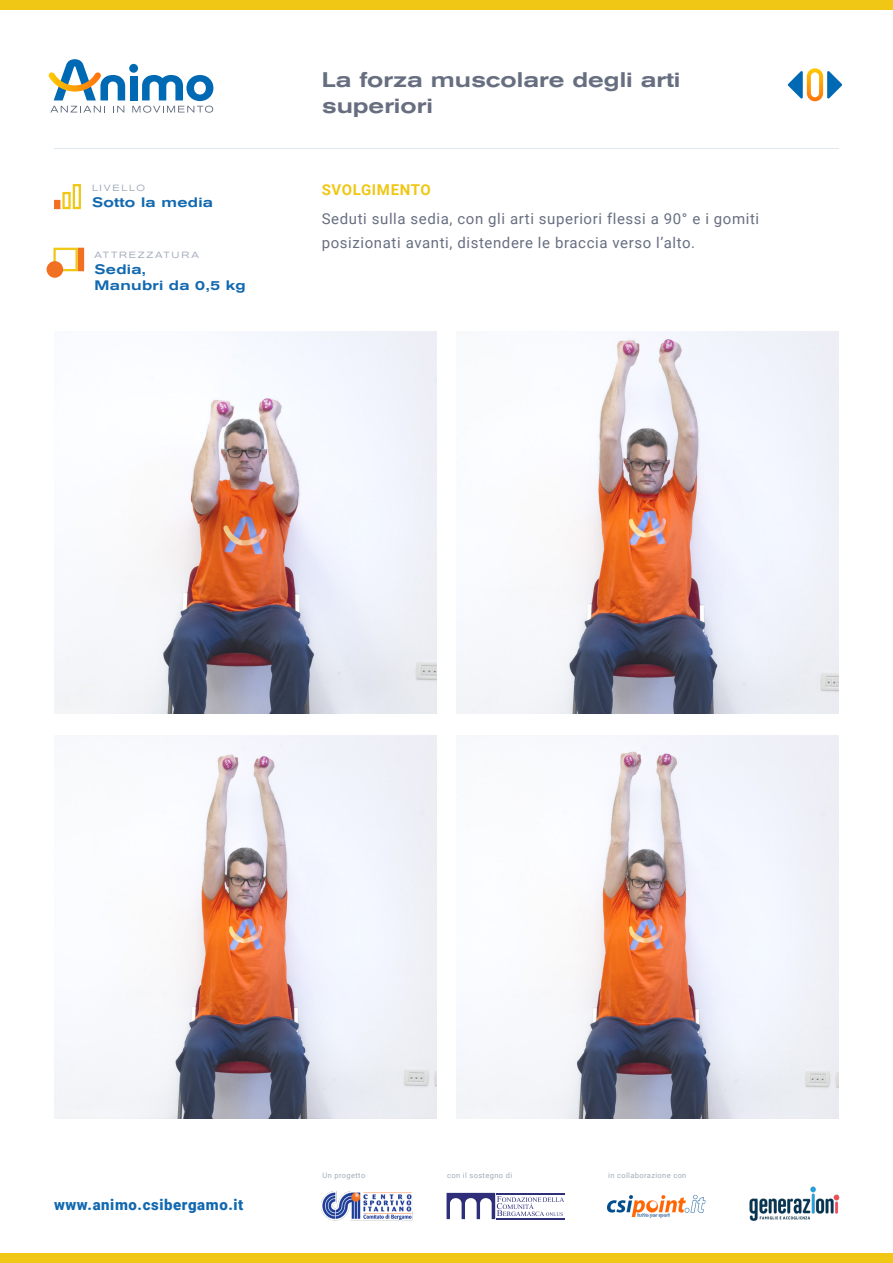
<style>
.page{position:relative;width:893px;height:1263px;background:#fff}
.page>*{position:absolute;margin:0;border:0;box-sizing:border-box;transform-origin:0 0}
.t1{font:500 expanded 21px/25.5px "Akzidenz Grotesk BQ";color:#666e80}
.t2{font:15px/24px "Roboto";letter-spacing:.04em;color:#666e80}
.t3{font:900 15px "Roboto";letter-spacing:.04em;color:#1269b0}
.t4{font:700 15px "Roboto";letter-spacing:.04em;color:#f0c714}
.t5{font:500 expanded 13.65px "Akzidenz Grotesk BQ";letter-spacing:.02em;color:#1269b0}
.t6{font:expanded 9px "Akzidenz Grotesk BQ";letter-spacing:.2em;color:#a3abba}
.t7{font:7.5px "Roboto";letter-spacing:.05em;color:#a3abba}
</style>
<div class="page">
<svg style="left:49px;top:59px;width:164px;height:54px"></svg>
<div style="left:0;top:0;width:893px;height:10px;background:#f0c714"></div>
<div style="left:0;top:1253px;width:893px;height:10px;background:#f0c714"></div>
<svg style="left:447px;top:1193px;width:117px;height:26px"></svg>
<hr style="left:497px;top:1193px;width:68px;height:1px;background:#2e2e79">
<hr style="left:497px;top:1218px;width:68px;height:1px;background:#2e2e79">
<img style="left:750px;top:1186px;width:90px;height:35px">
<img style="left:607px;top:1194px;width:99px;height:24px">
<hr style="left:54px;top:148px;width:785px;height:1px;background:#dee8ee">
<img style="left:322px;top:1192px;width:90px;height:28px">
<svg style="left:53px;top:247px;width:32px;height:25px"></svg>
<div style="left:47px;top:261px;width:16px;height:17px;background:#f27021;border-radius:50%"></div>
<img style="left:456px;top:331px;width:383px;height:383px">
<img style="left:456px;top:735px;width:383px;height:383px">
<img style="left:54px;top:735px;width:383px;height:383px">
<img style="left:54px;top:331px;width:383px;height:383px">
<svg style="left:54px;top:184px;width:27px;height:26px"></svg>
<svg style="left:827px;top:71px;width:15px;height:28px"></svg>
<svg style="left:788px;top:71px;width:15px;height:28px"></svg>
<div style="left:807px;top:68px;width:16px;height:33px;border:4px solid #fff;border-radius:6px"></div>
<p class="t6" style="left:92px;top:183px;width:55px">LIVELLO</p>
<p class="t5" style="left:92px;top:194px;width:123px">Sotto la media</p>
<p class="t6" style="left:95px;top:250px;width:106px">ATTREZZATURA</p>
<p class="t5" style="left:95px;top:261px;width:53px">Sedia,</p>
<p class="t5" style="left:95px;top:277px;width:152px">Manubri da 0,5 kg</p>
<p class="t1" style="left:322px;top:67px;width:360px">La forza muscolare degli arti superiori</p>
<p class="t4" style="left:322px;top:179px;width:110px">SVOLGIMENTO</p>
<p class="t2" style="left:322px;top:206px;width:439px">Seduti sulla sedia, con gli arti superiori flessi a 90° e i gomiti posizionati avanti, distendere le braccia verso l’alto.</p>
<p class="t3" style="left:54px;top:1194px;width:191px">www.animo.csibergamo.it</p>
<p class="t7" style="left:322px;top:1170px;width:44px">Un progetto</p>
<p class="t7" style="left:447px;top:1170px;width:67px">con il sostegno di</p>
<p class="t7" style="left:608px;top:1170px;width:80px">in collaborazione con</p>
</div>
